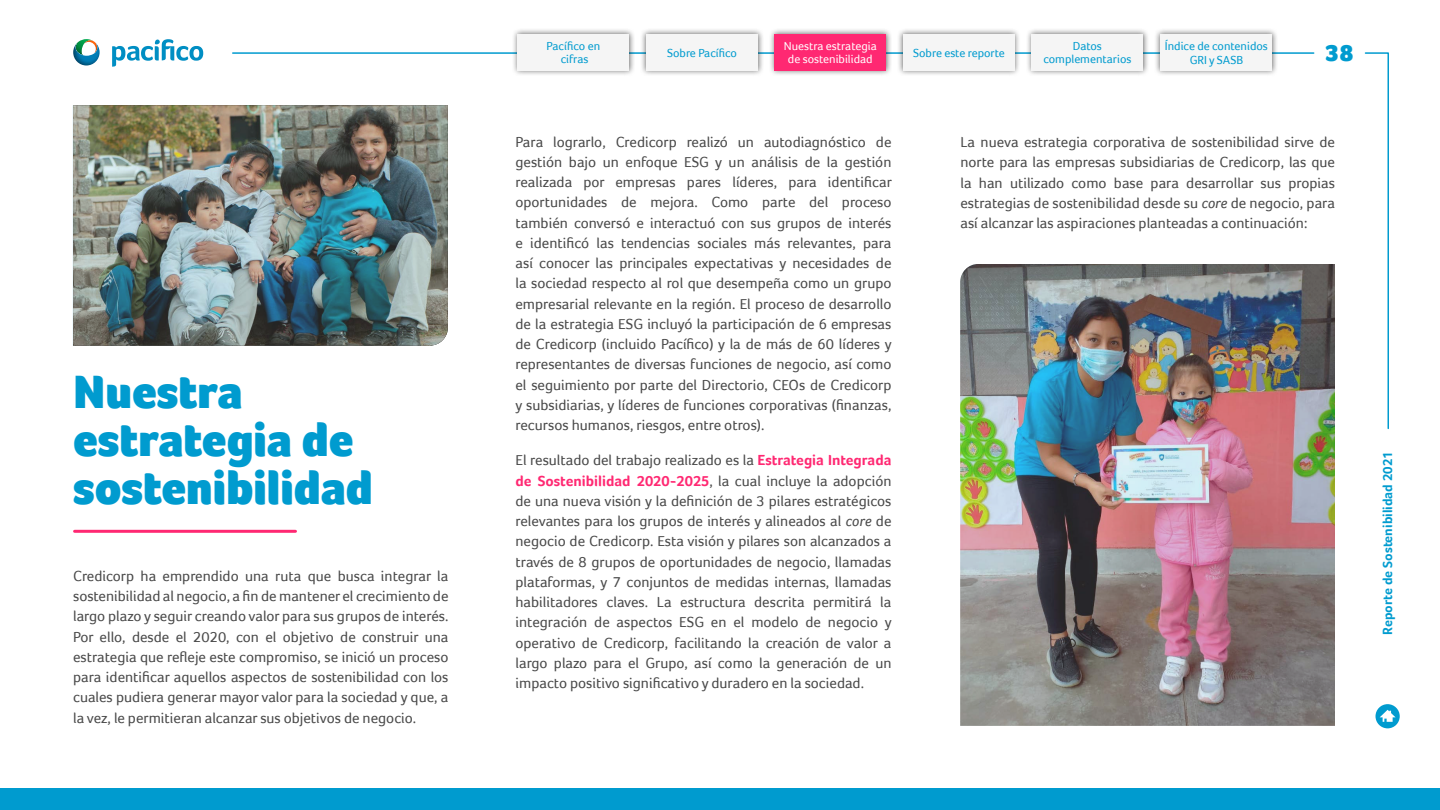
<style>
.page{position:relative;width:1440px;height:810px;background:#fff}
.page>*{position:absolute;margin:0;border:0;box-sizing:border-box;transform-origin:0 0}
.t1{font:900 48px/48px "Foco";color:#009bcf}
.t2{font:900 24px "Foco";color:#009bcf}
.t3{font:15px/20.2px "Foco";color:#494949;text-align:justify}
.t4{font:700 13.5px "Foco";color:#009bcf}
.t5{font:12px/13.5px "Foco";color:#009bcf;text-align:center}
.t6{font:12px/13.5px "Foco";color:#fff;text-align:center}
.s1{font-weight:700;color:#ff2872}
.s2{font-style:italic}
</style>
<div class="page">
<svg style="left:1376px;top:704px;width:24px;height:24px"></svg>
<svg style="left:1364px;top:52px;width:25px;height:378px"></svg>
<hr style="left:233px;top:52px;width:1081px;height:2px;background:#009bcf">
<div style="left:512px;top:28px;width:123px;height:48px;background:#000;opacity:.6"></div>
<div style="left:518px;top:34px;width:111px;height:36px;background:#f5f5f5"></div>
<div style="left:769px;top:28px;width:123px;height:48px;background:#000;opacity:.6"></div>
<div style="left:774px;top:34px;width:112px;height:36px;background:#ff2872"></div>
<div style="left:1026px;top:28px;width:123px;height:48px;background:#000;opacity:.6"></div>
<div style="left:1032px;top:34px;width:111px;height:36px;background:#f5f5f5"></div>
<div style="left:640px;top:28px;width:124px;height:48px;background:#000;opacity:.6"></div>
<div style="left:646px;top:34px;width:112px;height:36px;background:#f5f5f5"></div>
<div style="left:897px;top:28px;width:124px;height:48px;background:#000;opacity:.6"></div>
<div style="left:903px;top:34px;width:112px;height:36px;background:#f5f5f5"></div>
<div style="left:1154px;top:28px;width:124px;height:48px;background:#000;opacity:.6"></div>
<div style="left:1160px;top:34px;width:112px;height:36px;background:#f5f5f5"></div>
<div style="left:0;top:789px;width:1440px;height:21px;background:#009bcf"></div>
<img style="left:78px;top:39px;width:8px;height:3px">
<img style="left:84px;top:40px;width:11px;height:2px">
<img style="left:73px;top:42px;width:27px;height:24px">
<svg style="left:112px;top:39px;width:91px;height:28px"></svg>
<hr style="left:75px;top:530px;width:221px;height:3px;background:#ff2872">
<img style="left:960px;top:264px;width:375px;height:462px">
<img style="left:73px;top:105px;width:375px;height:241px">
<h1 class="t1" style="left:73px;top:368px;width:301px">Nuestra estrategia de sostenibilidad</h1>
<p class="t3" style="left:73px;top:566px;width:377px">Credicorp ha emprendido una ruta que busca integrar la sostenibilidad al negocio, a fin de mantener el crecimiento de largo plazo y seguir creando valor para sus grupos de interés.<br>Por ello, desde el 2020, con el objetivo de construir una estrategia que refleje este compromiso, se inició un proceso para identificar aquellos aspectos de sostenibilidad con los cuales pudiera generar mayor valor para la sociedad y que, a la vez, le permitieran alcanzar sus objetivos de negocio.</p>
<p class="t5" style="left:667px;top:46px;width:71px">Sobre Pacífico</p>
<p class="t5" style="left:913px;top:46px;width:93px">Sobre este reporte</p>
<p class="t5" style="left:1165px;top:39px;width:105px">Índice de contenidos<br>GRI y SASB</p>
<p class="t5" style="left:547px;top:39px;width:55px">Pacífico en cifras</p>
<p class="t6" style="left:784px;top:39px;width:94px">Nuestra estrategia de sostenibilidad</p>
<p class="t5" style="left:1043px;top:39px;width:89px">Datos complementarios</p>
<h2 class="t2" style="left:1325px;top:39px;width:30px">38</h2>
<p class="t3" style="left:516px;top:131px;width:378px">Para lograrlo, Credicorp realizó un autodiagnóstico de gestión bajo un enfoque ESG y un análisis de la gestión realizada por empresas pares líderes, para identificar oportunidades de mejora. Como parte del proceso también conversó e interactuó con sus grupos de interés e identificó las tendencias sociales más relevantes, para así conocer las principales expectativas y necesidades de la sociedad respecto al rol que desempeña como un grupo empresarial relevante en la región. El proceso de desarrollo de la estrategia ESG incluyó la participación de 6 empresas de Credicorp (incluido Pacífico) y la de más de 60 líderes y representantes de diversas funciones de negocio, así como el seguimiento por parte del Directorio, CEOs de Credicorp y subsidiarias, y líderes de funciones corporativas (finanzas, recursos humanos, riesgos, entre otros).</p>
<p class="t3" style="left:516px;top:450px;width:378px">El resultado del trabajo realizado es la <span class="s1">Estrategia Integrada de Sostenibilidad 2020-2025</span>, la cual incluye la adopción de una nueva visión y la definición de 3 pilares estratégicos relevantes para los grupos de interés y alineados al <span class="s2">core</span> de negocio de Credicorp. Esta visión y pilares son alcanzados a través de 8 grupos de oportunidades de negocio, llamadas plataformas, y 7 conjuntos de medidas internas, llamadas habilitadores claves. La estructura descrita permitirá la integración de aspectos ESG en el modelo de negocio y operativo de Credicorp, facilitando la creación de valor a largo plazo para el Grupo, así como la generación de un impacto positivo significativo y duradero en la sociedad.</p>
<p class="t3" style="left:960px;top:132px;width:376px">La nueva estrategia corporativa de sostenibilidad sirve de norte para las empresas subsidiarias de Credicorp, las que la han utilizado como base para desarrollar sus propias estrategias de sostenibilidad desde su <span class="s2">core</span> de negocio, para así alcanzar las aspiraciones planteadas a continuación:</p>
<p class="t4" style="left:1380px;top:635px;width:185px;rotate:-90deg">Reporte de Sostenibilidad 2021</p>
</div>
